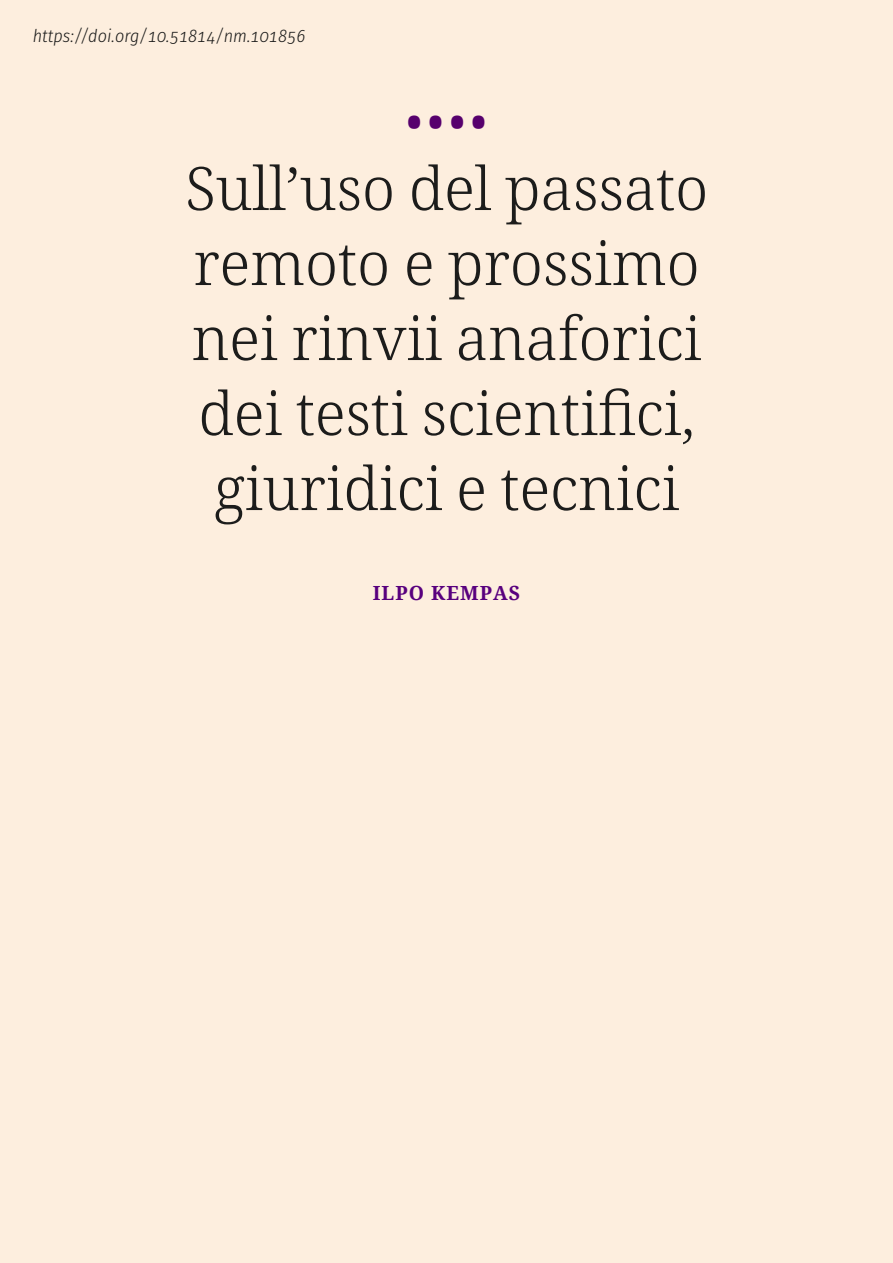
<style>
.page{position:relative;width:893px;height:1263px;background:#fdeede}
.page>*{position:absolute;margin:0;border:0;box-sizing:border-box;transform-origin:0 0}
.t1{font:300 60px/75px "Noto Serif";letter-spacing:-.005em;color:#1c1c1b;text-align:center}
.t2{font:45px "Noto Serif";color:#58007e}
.t3{font:700 19.5px "Noto Serif";letter-spacing:.05em;color:#58007e}
.t4{font:italic 300 18px "Fira Sans Condensed";letter-spacing:.005em;color:#1c1c1b}
</style>
<div class="page">
<p class="t4" style="left:33px;top:24px;width:274px">https://doi.org/10.51814/nm.101856</p>
<p class="t2" style="left:406px;top:90px;width:82px">••••</p>
<p class="t1" style="left:185px;top:153px;width:525px">Sull’uso del passato remoto e prossimo nei rinvii anaforici dei testi scientifici, giuridici e tecnici</p>
<p class="t3" style="left:373px;top:579px;width:149px">ILPO KEMPAS</p>
</div>
